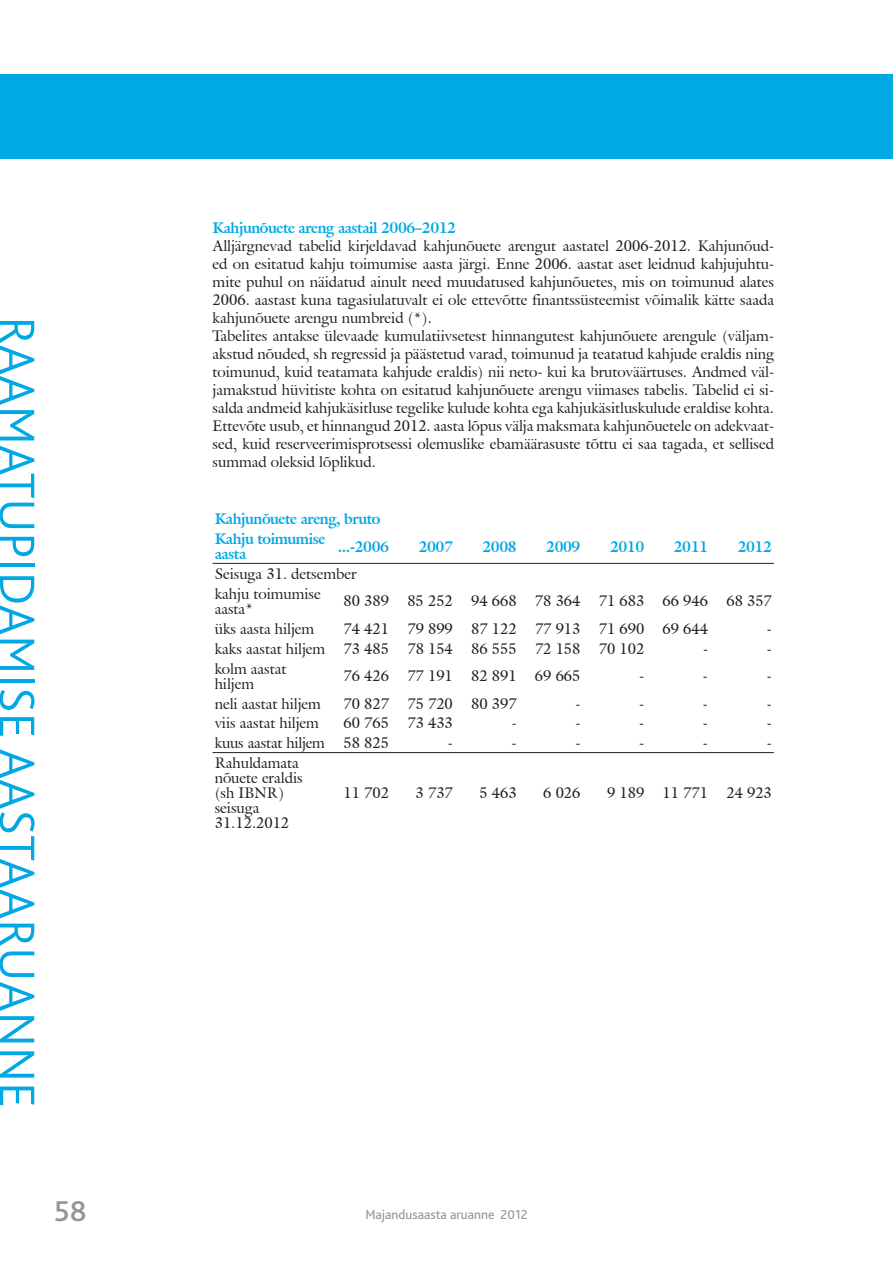
<style>
.page{position:relative;width:893px;height:1263px;background:#fff}
.page>*{position:absolute;margin:0;border:0;box-sizing:border-box;transform-origin:0 0}
.t1{font:300 52.05px "Bliss If Pro";color:#00a8e4}
.t2{font:500 30px "Bliss If Pro";color:#939598}
.t3{font:15px/18px "Galliard IT Cby BT";color:#231f20}
.t4{font:700 15px/20px "Galliard IT Cby BT";letter-spacing:-.03em;color:#00a8e4}
.t5{font:13.5px "Bliss If Pro";color:#939598}
</style>
<div class="page">
<div style="left:1px;top:74px;width:892px;height:85px;background:#00a8e4"></div>
<hr style="left:213px;top:563px;width:561px;height:1px;background:#231f20">
<hr style="left:213px;top:752px;width:561px;height:1px;background:#231f20">
<h1 class="t1" style="left:37px;top:316px;width:793px;rotate:90deg">RAAMATUPIDAMISE AASTAARUANNE</h1>
<h2 class="t2" style="left:54px;top:1199px;width:34px">58</h2>
<p class="t4" style="left:213px;top:217px;width:245px">Kahjunõuete areng aastail 2006–2012</p>
<p class="t3" style="left:213px;top:236px;width:563px">Alljärgnevad tabelid kirjeldavad kahjunõuete arengut aastatel 2006-2012. Kahjunõud&shy;ed on esitatud kahju toimumise aasta järgi. Enne 2006. aastat aset leidnud kahjujuhtu&shy;mite puhul on näidatud ainult need muudatused kahjunõuetes, mis on toimunud alates 2006. aastast kuna tagasiulatuvalt ei ole ettevõtte finantssüsteemist võimalik kätte saada kahjunõuete arengu numbreid (*).<br>Tabelites antakse ülevaade kumulatiivsetest hinnangutest kahjunõuete arengule (väljam&shy;akstud nõuded, sh regressid ja päästetud varad, toimunud ja teatatud kahjude eraldis ning toimunud, kuid teatamata kahjude eraldis) nii neto- kui ka brutoväärtuses. Andmed väl&shy;jamakstud hüvitiste kohta on esitatud kahjunõuete arengu viimases tabelis. Tabelid ei si&shy;salda andmeid kahjukäsitluse tegelike kulude kohta ega kahjukäsitluskulude eraldise kohta.<br>Ettevõte usub, et hinnangud 2012. aasta lõpus välja maksmata kahjunõuetele on adekvaat&shy;sed, kuid reserveerimisprotsessi olemuslike ebamäärasuste tõttu ei saa tagada, et sellised summad oleksid lõplikud.</p>
<p class="t4" style="left:215px;top:509px;width:167px">Kahjunõuete areng, bruto<br>Kahju toimumise</p>
<p class="t4" style="left:215px;top:544px;width:33px">aasta</p>
<p class="t4" style="left:338px;top:536px;width:53px">...-2006</p>
<p class="t4" style="left:419px;top:536px;width:36px">2007</p>
<p class="t4" style="left:482px;top:536px;width:36px">2008</p>
<p class="t4" style="left:546px;top:536px;width:36px">2009</p>
<p class="t4" style="left:610px;top:536px;width:36px">2010</p>
<p class="t4" style="left:674px;top:536px;width:36px">2011</p>
<p class="t4" style="left:738px;top:536px;width:36px">2012</p>
<p class="t3" style="left:215px;top:564px;width:143px;line-height:20px">Seisuga 31. detsember kahju toimumise</p>
<p class="t3" style="left:215px;top:600px;width:40px">aasta*</p>
<p class="t3" style="left:344px;top:592px;width:430px">80 389 85 252 94 668 78 364 71 683 66 946 68 357</p>
<p class="t3" style="left:215px;top:619px;width:101px">üks aasta hiljem</p>
<p class="t3" style="left:344px;top:619px;width:366px">74 421 79 899 87 122 77 913 71 690 69 644</p>
<p class="t3" style="left:767px;top:619px;width:7px">-</p>
<p class="t3" style="left:215px;top:639px;width:431px">kaks aastat hiljem 73 485 78 154 86 555 72 158 70 102</p>
<p class="t3" style="left:703px;top:639px;width:7px">-</p>
<p class="t3" style="left:767px;top:639px;width:7px">-</p>
<p class="t3" style="left:215px;top:661px;width:73px;line-height:15px">kolm aastat hiljem</p>
<p class="t3" style="left:344px;top:667px;width:238px">76 426 77 191 82 891 69 665</p>
<p class="t3" style="left:639px;top:667px;width:7px">-</p>
<p class="t3" style="left:703px;top:667px;width:7px">-</p>
<p class="t3" style="left:767px;top:667px;width:7px">-</p>
<p class="t3" style="left:215px;top:694px;width:108px">neli aastat hiljem</p>
<p class="t3" style="left:344px;top:694px;width:175px">70 827 75 720 80 397</p>
<p class="t3" style="left:575px;top:694px;width:7px">-</p>
<p class="t3" style="left:639px;top:694px;width:7px">-</p>
<p class="t3" style="left:703px;top:694px;width:7px">-</p>
<p class="t3" style="left:767px;top:694px;width:7px">-</p>
<p class="t3" style="left:215px;top:714px;width:106px">viis aastat hiljem</p>
<p class="t3" style="left:344px;top:714px;width:111px">60 765 73 433</p>
<p class="t3" style="left:512px;top:714px;width:7px">-</p>
<p class="t3" style="left:575px;top:714px;width:7px">-</p>
<p class="t3" style="left:639px;top:714px;width:7px">-</p>
<p class="t3" style="left:703px;top:714px;width:7px">-</p>
<p class="t3" style="left:767px;top:714px;width:7px">-</p>
<p class="t3" style="left:215px;top:734px;width:176px">kuus aastat hiljem 58 825</p>
<p class="t3" style="left:448px;top:734px;width:7px">-</p>
<p class="t3" style="left:512px;top:734px;width:7px">-</p>
<p class="t3" style="left:575px;top:734px;width:7px">-</p>
<p class="t3" style="left:639px;top:734px;width:7px">-</p>
<p class="t3" style="left:703px;top:734px;width:7px">-</p>
<p class="t3" style="left:767px;top:734px;width:7px">-</p>
<p class="t3" style="left:215px;top:755px;width:89px;line-height:15px">Rahuldamata nõuete eraldis (sh IBNR) seisuga<br>31.12.2012</p>
<p class="t3" style="left:344px;top:784px;width:47px">11 702</p>
<p class="t3" style="left:416px;top:784px;width:39px">3 737</p>
<p class="t3" style="left:479px;top:784px;width:39px">5 463</p>
<p class="t3" style="left:543px;top:784px;width:39px">6 026</p>
<p class="t3" style="left:607px;top:784px;width:166px">9 189 11 771 24 923</p>
<p class="t5" style="left:365px;top:1209px;width:164px">Majandusaasta aruanne 2012</p>
</div>
